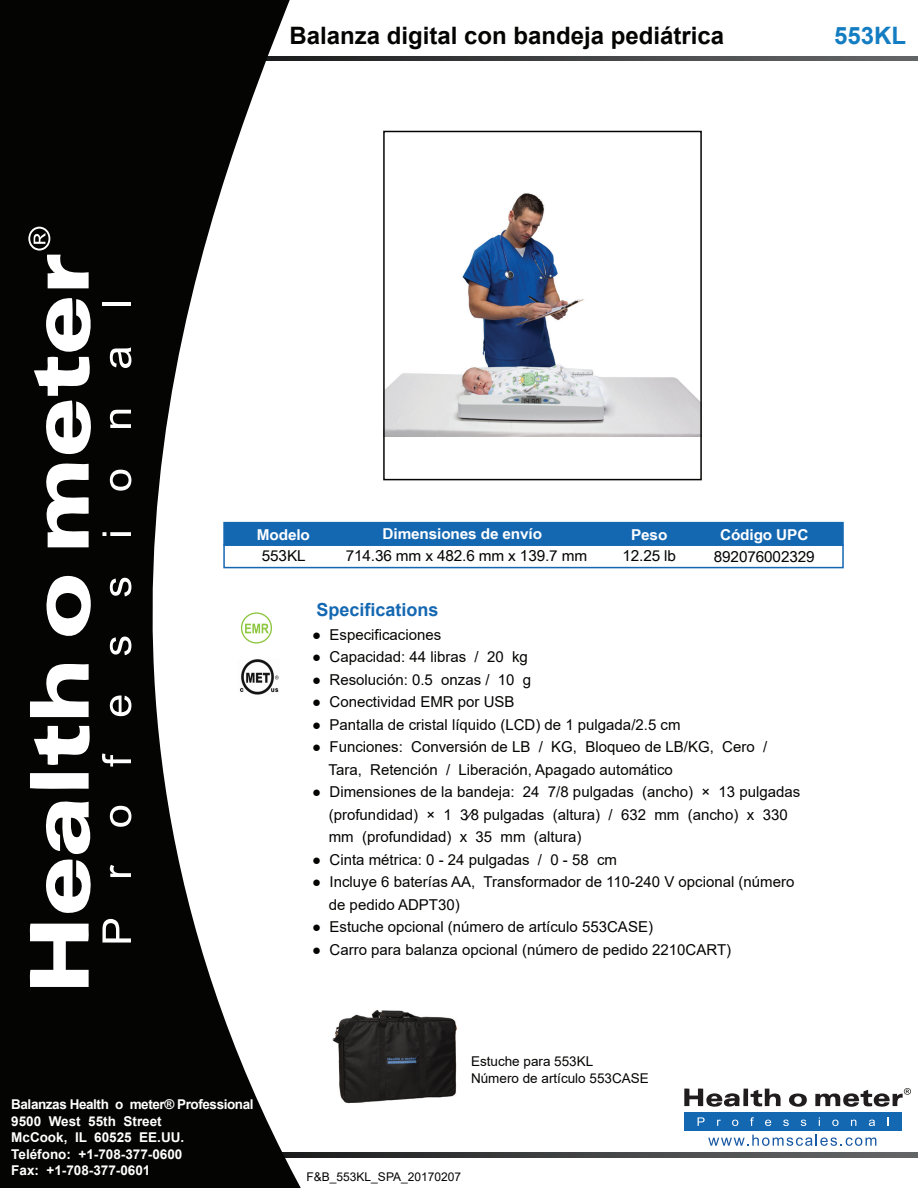
<style>
.page{position:relative;width:918px;height:1188px;background:#fff}
.page>*{position:absolute;margin:0;border:0;box-sizing:border-box;transform-origin:0 0}
.t1{font:700 24px "Arial";color:#040503}
.t2{font:700 24px "Arial";color:#147dc2}
.t3{font:700 18px "Arial";color:#1468b2}
.t4{font:15px/22.5px "Arial";color:#040503}
.t5{font:15px "Arial Narrow";letter-spacing:-.01em;color:#040503;scale:1.25 1}
.t6{font:700 15px "Arial Narrow";letter-spacing:-.01em;color:#fff;scale:1.25 1}
.t7{font:700 13.5px/16.5px "Arial";color:#fff}
.t8{font:13.5px/16.2px "Arial";color:#040503}
.t9{font:12px "Arial";color:#040503}
</style>
<div class="page">
<svg style="left:310px;top:56px;width:608px;height:5px;background:#444647"></svg>
<svg style="left:310px;top:1153px;width:608px;height:4px;background:#434546"></svg>
<svg style="left:0;top:0;width:310px;height:1188px;fill:#040503"></svg>
<svg style="left:29px;top:924px;width:60px;height:63px"></svg>
<svg style="left:30px;top:773px;width:59px;height:16px"></svg>
<svg style="left:30px;top:661px;width:59px;height:56px"></svg>
<svg style="left:34px;top:726px;width:57px;height:39px"></svg>
<svg style="left:38px;top:798px;width:56px;height:115px"></svg>
<svg style="left:46px;top:574px;width:54px;height:74px"></svg>
<svg style="left:42px;top:461px;width:47px;height:86px"></svg>
<svg style="left:34px;top:296px;width:61px;height:159px"></svg>
<svg style="left:28px;top:227px;width:61px;height:61px"></svg>
<svg style="left:102px;top:919px;width:29px;height:24px"></svg>
<svg style="left:110px;top:865px;width:21px;height:12px"></svg>
<svg style="left:110px;top:806px;width:21px;height:21px"></svg>
<svg style="left:102px;top:753px;width:29px;height:14px"></svg>
<svg style="left:110px;top:696px;width:21px;height:20px"></svg>
<svg style="left:110px;top:637px;width:21px;height:18px"></svg>
<svg style="left:110px;top:578px;width:21px;height:18px"></svg>
<svg style="left:110px;top:532px;width:21px;height:4px"></svg>
<svg style="left:102px;top:532px;width:4px;height:4px"></svg>
<svg style="left:110px;top:470px;width:21px;height:21px"></svg>
<svg style="left:110px;top:410px;width:21px;height:18px"></svg>
<svg style="left:110px;top:347px;width:21px;height:21px"></svg>
<hr style="left:102px;top:302px;width:29px;height:4px;background:#fff">
<div style="left:223px;top:544px;width:621px;height:24px;border:2px solid #1468b2"></div>
<div style="left:223px;top:522px;width:621px;height:24px;background:#1468b2"></div>
<img style="left:332px;top:1009px;width:125px;height:95px">
<svg style="left:684px;top:1088px;width:123px;height:19px"></svg>
<svg style="left:815px;top:1088px;width:96px;height:19px"></svg>
<svg style="left:708px;top:1135px;width:168px;height:11px"></svg>
<div style="left:685px;top:1112px;width:217px;height:19px;background:#1468b2"></div>
<svg style="left:698px;top:1117px;width:7px;height:9px"></svg>
<svg style="left:717px;top:1120px;width:4px;height:6px"></svg>
<svg style="left:732px;top:1120px;width:6px;height:6px"></svg>
<svg style="left:750px;top:1117px;width:4px;height:9px"></svg>
<svg style="left:765px;top:1120px;width:6px;height:6px"></svg>
<svg style="left:783px;top:1120px;width:6px;height:6px"></svg>
<svg style="left:801px;top:1120px;width:5px;height:6px"></svg>
<svg style="left:832px;top:1120px;width:7px;height:6px"></svg>
<svg style="left:851px;top:1120px;width:5px;height:6px"></svg>
<svg style="left:869px;top:1120px;width:6px;height:6px"></svg>
<svg style="left:887px;top:1117px;width:2px;height:9px"></svg>
<img style="left:386px;top:193px;width:313px;height:243px">
<div style="left:383px;top:131px;width:319px;height:349px;border:2px solid #040503"></div>
<svg style="left:241px;top:612px;width:31px;height:32px"></svg>
<img style="left:237px;top:660px;width:42px;height:34px">
<h1 class="t1" style="left:289px;top:19px;width:436px">Balanza digital con bandeja pediátrica</h1>
<h1 class="t2" style="left:834px;top:19px;width:74px">553KL</h1>
<p class="t6" style="left:257px;top:523px;width:44px">Modelo</p>
<p class="t5" style="left:262px;top:545px;width:37px">553KL</p>
<p class="t6" style="left:383px;top:523px;width:129px">Dimensiones de envío</p>
<p class="t5" style="left:346px;top:545px;width:195px">714.36 mm x 482.6 mm x 139.7 mm</p>
<p class="t6" style="left:631px;top:523px;width:31px">Peso</p>
<p class="t5" style="left:622px;top:545px;width:44px">12.25 lb</p>
<p class="t6" style="left:720px;top:523px;width:72px">Código UPC</p>
<p class="t5" style="left:714px;top:545px;width:82px">892076002329</p>
<p class="t3" style="left:316px;top:597px;width:124px">Specifications</p>
<p class="t4" style="left:312px;top:623px;width:131px">● Especificaciones</p>
<p class="t4" style="left:312px;top:646px;width:217px">● Capacidad: 44 libras / 20 kg</p>
<p class="t4" style="left:312px;top:668px;width:221px">● Resolución: 0.5 onzas / 10 g</p>
<p class="t4" style="left:312px;top:691px;width:204px">● Conectividad EMR por USB</p>
<p class="t4" style="left:312px;top:713px;width:370px">● Pantalla de cristal líquido (LCD) de 1 pulgada/2.5 cm</p>
<p class="t4" style="left:329px;top:736px;width:440px;text-indent:-16px">● Funciones: Conversión de LB / KG, Bloqueo de LB/KG, Cero /<br>Tara, Retención / Liberación, Apagado automático</p>
<p class="t4" style="left:329px;top:781px;width:473px;text-indent:-17px">● Dimensiones de la bandeja: 24 7/8 pulgadas (ancho) × 13 pulgadas (profundidad) × 1 3⁄8 pulgadas (altura) / 632 mm (ancho) x 330 mm (profundidad) x 35 mm (altura)</p>
<p class="t4" style="left:312px;top:848px;width:307px">● Cinta métrica: 0 - 24 pulgadas / 0 - 58 cm</p>
<p class="t4" style="left:329px;top:871px;width:467px;text-indent:-17px">● Incluye 6 baterías AA, Transformador de 110-240 V opcional (número de pedido ADPT30)</p>
<p class="t4" style="left:312px;top:916px;width:342px">● Estuche opcional (número de artículo 553CASE)</p>
<p class="t4" style="left:312px;top:938px;width:421px">● Carro para balanza opcional (número de pedido 2210CART)</p>
<p class="t7" style="left:11px;top:1097px;width:244px">Balanzas Health o meter® Professional<br>9500 West 55th Street<br>McCook, IL 60525 EE.UU.<br>Teléfono: +1-708-377-0600<br>Fax: +1-708-377-0601</p>
<p class="t8" style="left:471px;top:1053px;width:179px">Estuche para 553KL<br>Número de artículo 553CASE</p>
<p class="t9" style="left:307px;top:1169px;width:156px">F&amp;B_553KL_SPA_20170207</p>
</div>
